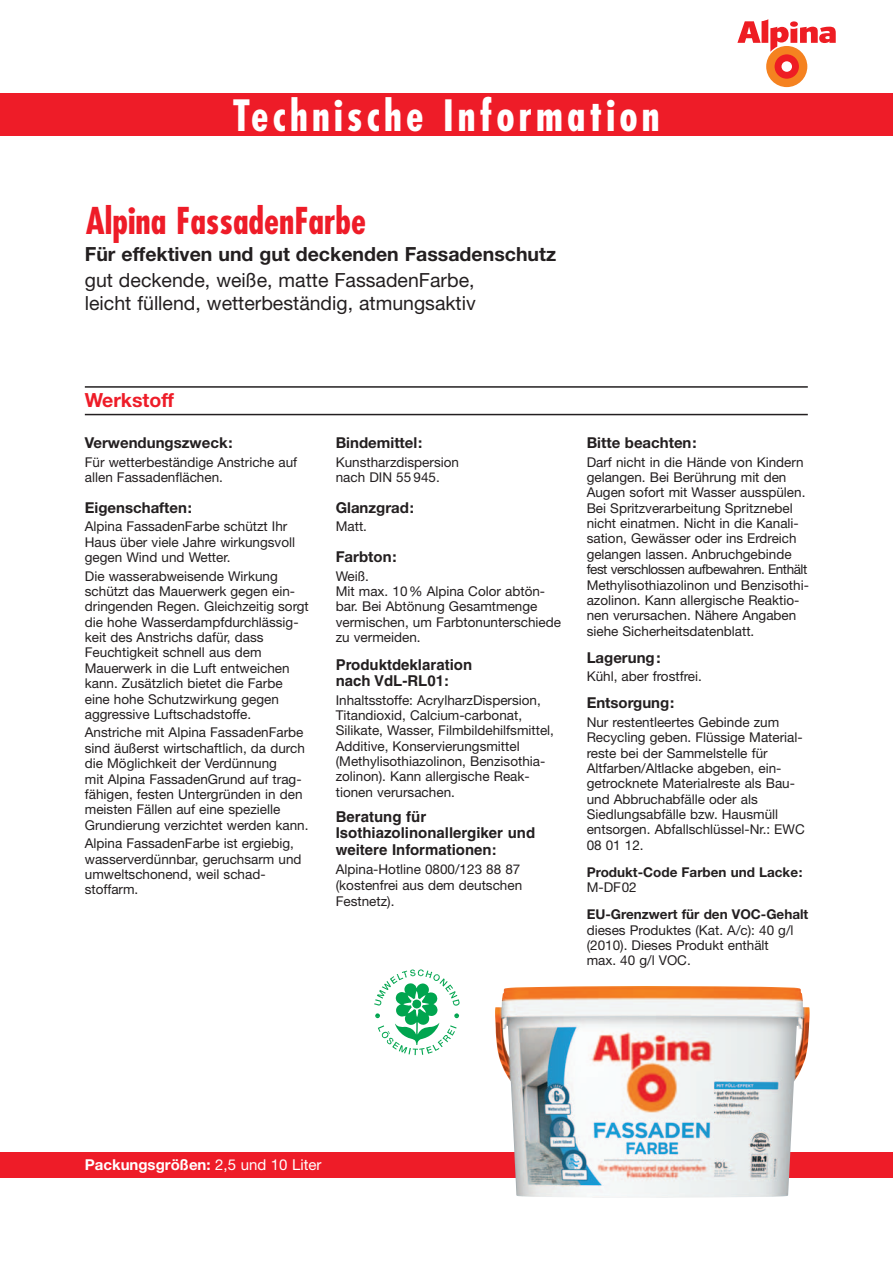
<style>
.page{position:relative;width:893px;height:1263px;background:#fff}
.page>*{position:absolute;margin:0;border:0;box-sizing:border-box;transform-origin:0 0}
.t1{font:700 condensed 42px "Futura LT";letter-spacing:.1em;color:#fff}
.t2{font:700 condensed 36px "Futura LT";color:#ee1c28}
.t3{font:19.5px/22.5px "Helvetica Neue LT Std";color:#231f20}
.t4{font:700 19.5px "Helvetica Neue";color:#231f20}
.t5{font:700 19.5px "Helvetica Neue";color:#ee1c28}
.t6{font:700 15px "Helvetica Neue";color:#231f20}
.t7{font:700 15px/16.2px "Helvetica LT";color:#231f20}
.t8{font:700 15px "Helvetica Neue";color:#fff}
.t9{font:13.5px/15.5px "Helvetica Neue LT Std";color:#231f20}
.t10{font:13.5px/15.5px "Helvetica Neue";color:#231f20}
.t11{font:13.5px/15.5px "Helvetica Neue LT";color:#231f20}
.t12{font:700 13.5px "Helvetica Neue";color:#231f20}
.s1{font-family:"Helvetica Neue"}
.s2{font-family:"Helvetica Neue LT"}
.s3{font-weight:400}
</style>
<div class="page">
<div style="left:0;top:94px;width:892px;height:42px;background:#ee1c28"></div>
<div style="left:0;top:1152px;width:892px;height:26px;background:#ee1c28"></div>
<hr style="left:85px;top:414px;width:723px;height:1px;background:#231f20">
<hr style="left:85px;top:386px;width:723px;height:2px;background:#231f20">
<svg style="left:374px;top:969px;width:86px;height:86px"></svg>
<div style="left:766px;top:46px;width:41px;height:41px;background:#f58220;border-radius:50%"></div>
<div style="left:774px;top:54px;width:25px;height:25px;background:#ee1d23;border-radius:50%"></div>
<div style="left:781px;top:61px;width:11px;height:11px;background:#fff;border-radius:50%"></div>
<svg style="left:737px;top:19px;width:99px;height:33px"></svg>
<img style="left:495px;top:986px;width:314px;height:212px">
<h1 class="t1" style="left:233px;top:96px;width:428px">Technische Information</h1>
<h2 class="t2" style="left:86px;top:204px;width:282px">Alpina FassadenFarbe</h2>
<h3 class="t4" style="left:85px;top:247px;width:473px">Für effektiven und gut deckenden Fassadenschutz</h3>
<h3 class="t3" style="left:85px;top:271px;width:392px">gut deckende, weiße, matte FassadenFarbe, leicht füllend, wetterbeständig, atmungsaktiv</h3>
<h3 class="t5" style="left:85px;top:393px;width:91px">Werkstoff</h3>
<p class="t6" style="left:85px;top:437px;width:149px">Verwendungszweck:</p>
<p class="t9" style="left:85px;top:455px;width:214px">Für wetterbeständige Anstriche auf allen Fassadenflächen.</p>
<p class="t6" style="left:85px;top:502px;width:109px">Eigenschaften:</p>
<p class="t9" style="left:85px;top:520px;width:212px">Alpina FassadenFarbe schützt Ihr<br>Haus über viele Jahre wirkungsvoll gegen Wind und Wetter.</p>
<p class="t9" style="left:85px;top:569px;width:225px">Die wasserabweisende Wirkung schützt das Mauerwerk gegen ein&shy;dringenden Regen. Gleichzeitig sorgt die hohe Wasserdampfdurch lässig - keit des Anstrichs dafür, dass<br>Feuchtigkeit schnell aus dem<br>Mauerwerk in die Luft entweichen kann. Zusätzlich bietet die Farbe eine hohe Schutz wirkung gegen aggressive Luft schad stoffe.</p>
<p class="t9" style="left:85px;top:726px;width:225px">Anstriche mit Alpina FassadenFarbe sind äußerst wirtschaftlich, da durch die Möglichkeit der Verdünnung<br>mit Alpina FassadenGrund auf trag&shy;fähigen, festen Untergründen in den meisten Fällen auf eine spezielle Grundierung verzichtet werden kann.</p>
<p class="t9" style="left:85px;top:837px;width:218px">Alpina FassadenFarbe ist er giebig, wasserverdünnbar, geruchs arm und umweltschonend, weil schad-<br>stoff arm.</p>
<p class="t6" style="left:336px;top:437px;width:88px">Bindemittel:</p>
<p class="t9" style="left:336px;top:455px;width:125px">Kunstharzdispersion nach DIN 55 945.</p>
<p class="t6" style="left:336px;top:502px;width:80px">Glanzgrad:</p>
<p class="t9" style="left:336px;top:520px;width:33px">Matt.</p>
<p class="t6" style="left:336px;top:551px;width:62px">Farbton:</p>
<p class="t9" style="left:336px;top:569px;width:227px">Weiß.<br>Mit max. 10% Alpina Color abtön&shy;bar. Bei Abtönung Gesamtmenge<br>ver mischen, um Farbtonunterschiede zu vermeiden.</p>
<p class="t7" style="left:336px;top:658px;width:138px">Produktdeklaration nach VdL-RL01:</p>
<p class="t10" style="left:336px;top:693px;width:220px">Inhaltsstoffe: AcrylharzDispersion,<br>Titandioxid, Calcium-carbonat,<br>Silikate, Wasser, Filmbildehilfsmittel,</p>
<p class="t11" style="left:336px;top:740px;width:211px"><span class="s1">Additive,</span> Konser vierungs mittel (Methyl iso thiazolinon, Benz isothia - zolinon). Kann allergische Reak - tionen verursachen.</p>
<p class="t7" style="left:336px;top:810px;width:201px">Beratung für<br>Isothiazolinonallergiker und weitere Informationen:</p>
<p class="t11" style="left:336px;top:862px;width:188px;line-height:16px">Alpina-Hotline 0800/123 88 87 (kostenfrei aus dem deutschen<br>Festnetz).</p>
<p class="t6" style="left:587px;top:437px;width:111px">Bitte beachten:</p>
<p class="t9" style="left:587px;top:455px;width:224px">Darf nicht in die Hände von Kindern gelangen. Bei Berührung mit den Augen sofort mit Wasser ausspülen.<br>Bei Spritz verarbeitung Spritz nebel nicht einatmen. Nicht in die Kanali&shy;sation, Gewässer oder ins Erdreich gelangen lassen. Anbruchgebinde fest verschlossen aufbewahren. Enthält Methylisothiazolinon und Benzisothi&shy;azolinon. Kann allergische Reaktio&shy;nen verursachen. <span class="s2">Nähere Angaben</span></p>
<p class="t11" style="left:587px;top:625px;width:169px">siehe Sicherheits daten blatt.</p>
<p class="t6" style="left:587px;top:652px;width:75px">Lagerung:</p>
<p class="t9" style="left:587px;top:670px;width:117px">Kühl, aber frostfrei.</p>
<p class="t6" style="left:587px;top:698px;width:89px">Entsorgung:</p>
<p class="t10" style="left:587px;top:716px;width:218px">Nur restentleertes Gebinde zum Recycling geben. Flüssige Material&shy;reste bei der Sammelstelle für Altfarben/Altlacke abgeben, ein&shy;getrocknete Materialreste als Bau&shy;und Abbruchabfälle oder als Siedlungsabfälle bzw. Hausmüll</p>
<p class="t9" style="left:587px;top:823px;width:220px"><span class="s1">entsorgen.</span> Abfallschlüssel-Nr.: EWC<br>08 01 12.</p>
<p class="t12" style="left:587px;top:867px;width:217px">Produkt-Code Farben und Lacke:</p>
<p class="t9" style="left:587px;top:881px;width:52px">M-DF02</p>
<p class="t12" style="left:587px;top:910px;width:223px">EU-Grenzwert für den VOC-Gehalt</p>
<p class="t9" style="left:587px;top:924px;width:208px">dieses Produktes (Kat. A/c): 40 g/l (2010). Dieses Produkt enthält max. 40 g/l VOC.</p>
<p class="t8" style="left:85px;top:1159px;width:238px">Packungsgrößen: <span class="s3">2,5 und 10 Liter</span></p>
</div>
